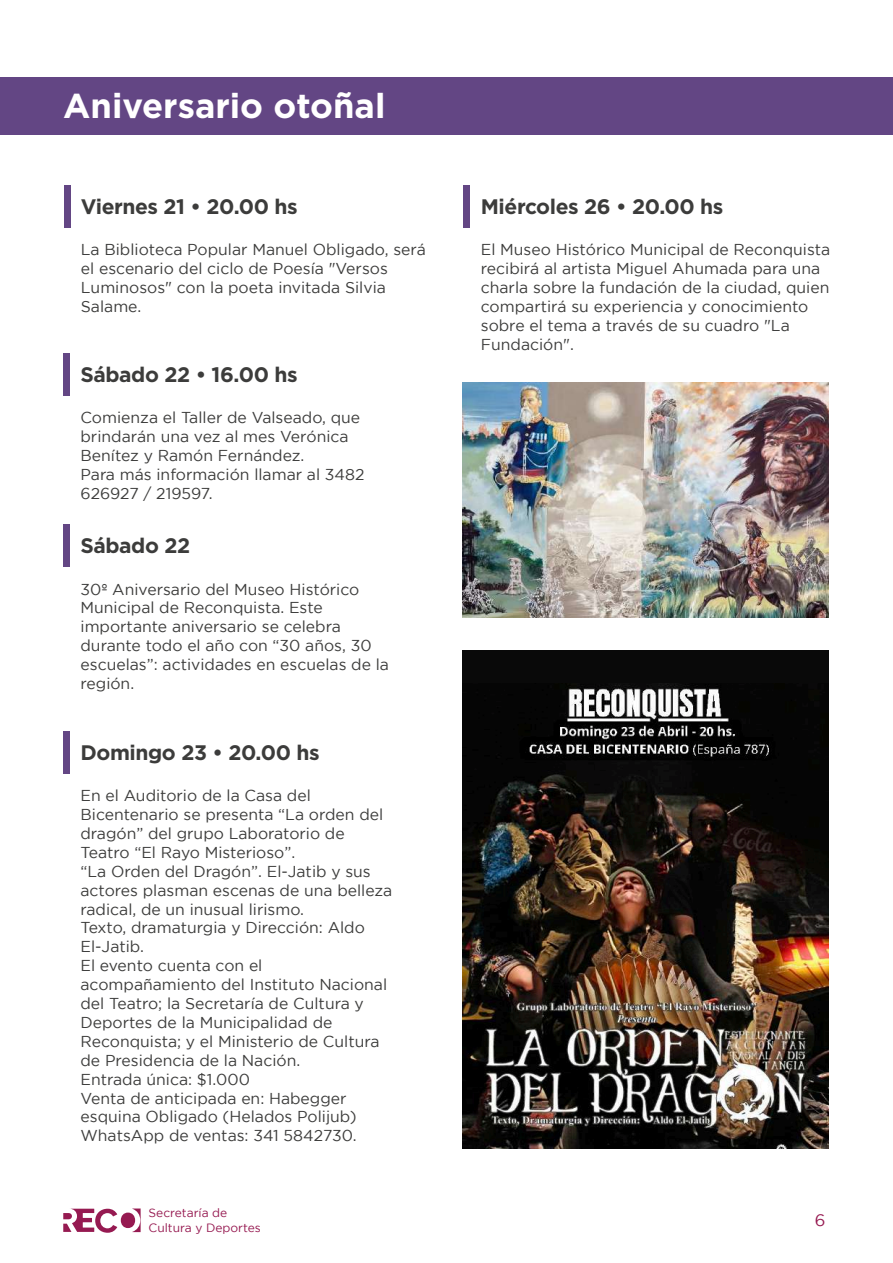
<style>
.page{position:relative;width:893px;height:1263px;background:#fff}
.page>*{position:absolute;margin:0;border:0;box-sizing:border-box;transform-origin:0 0}
.t1{font:700 34.5px "Gotham";color:#fff}
.t2{font:700 21px "Gotham";letter-spacing:-.02em;color:#3c3c3b}
.t3{font:16.5px "Gotham";color:#961a51}
.t4{font:15.75px/18.9px "Gotham";color:#3c3c3b}
.t5{font:12px/14.4px "Gotham";color:#961a51}
</style>
<div class="page">
<img style="left:462px;top:683px;width:366px;height:466px">
<div style="left:462px;top:650px;width:366px;height:33px;background:#090909"></div>
<img style="left:462px;top:382px;width:366px;height:235px">
<div style="left:64px;top:185px;width:6px;height:43px;background:#634684"></div>
<div style="left:464px;top:185px;width:6px;height:43px;background:#634684"></div>
<div style="left:63px;top:353px;width:7px;height:43px;background:#634684"></div>
<div style="left:63px;top:731px;width:7px;height:43px;background:#634684"></div>
<div style="left:63px;top:524px;width:7px;height:43px;background:#634684"></div>
<svg style="left:63px;top:1209px;width:54px;height:24px"></svg>
<div style="left:121px;top:1212px;width:14px;height:16px;background:#961a51;border-radius:50%"></div>
<svg style="left:132px;top:1208px;width:8px;height:24px"></svg>
<div style="left:0;top:77px;width:893px;height:58px;background:#634684"></div>
<h1 class="t1" style="left:63px;top:86px;width:324px">Aniversario otoñal</h1>
<h2 class="t2" style="left:81px;top:195px;width:218px">Viernes 21 • 20.00 hs</h2>
<h2 class="t2" style="left:481px;top:195px;width:244px">Miércoles 26 • 20.00 hs</h2>
<p class="t4" style="left:481px;top:240px;width:351px">El Museo Histórico Municipal de Reconquista recibirá al artista Miguel Ahumada para una charla sobre la fundación de la ciudad, quien compartirá su experiencia y conocimiento sobre el tema a través de su cuadro "La Fundación".</p>
<h2 class="t2" style="left:81px;top:363px;width:219px">Sábado 22 • 16.00 hs</h2>
<p class="t4" style="left:81px;top:408px;width:286px">Comienza el Taller de Valseado, que brindarán una vez al mes Verónica<br>Benítez y Ramón Fernández.<br>Para más información llamar al 3482<br>626927 / 219597.</p>
<p class="t4" style="left:81px;top:240px;width:347px">La Biblioteca Popular Manuel Obligado, será el escenario del ciclo de Poesía "Versos Luminosos" con la poeta invitada Silvia Salame.</p>
<h2 class="t2" style="left:81px;top:534px;width:111px">Sábado 22</h2>
<p class="t4" style="left:81px;top:579px;width:310px">30º Aniversario del Museo Histórico<br>Municipal de Reconquista. Este importante aniversario se celebra durante todo el año con “30 años, 30 escuelas”: actividades en escuelas de la región.</p>
<h2 class="t2" style="left:81px;top:740px;width:241px">Domingo 23 • 20.00 hs</h2>
<p class="t4" style="left:81px;top:786px;width:313px">En el Auditorio de la Casa del<br>Bicentenario se presenta “La orden del dragón” del grupo Laboratorio de<br>Teatro “El Rayo Misterioso”.<br>“La Orden del Dragón”. El-Jatib y sus actores plasman escenas de una belleza radical, de un inusual lirismo.<br>Texto, dramaturgia y Dirección: Aldo<br>El-Jatib.<br>El evento cuenta con el acompañamiento del Instituto Nacional del Teatro; la Secretaría de Cultura y<br>Deportes de la Municipalidad de<br>Reconquista; y el Ministerio de Cultura de Presidencia de la Nación.<br>Entrada única: $1.000<br>Venta de anticipada en: Habegger esquina Obligado (Helados Polijub)<br>WhatsApp de ventas: 341 5842730.</p>
<p class="t5" style="left:149px;top:1206px;width:114px">Secretaría de<br>Cultura y Deportes</p>
<p class="t3" style="left:815px;top:1211px;width:12px">6</p>
</div>
